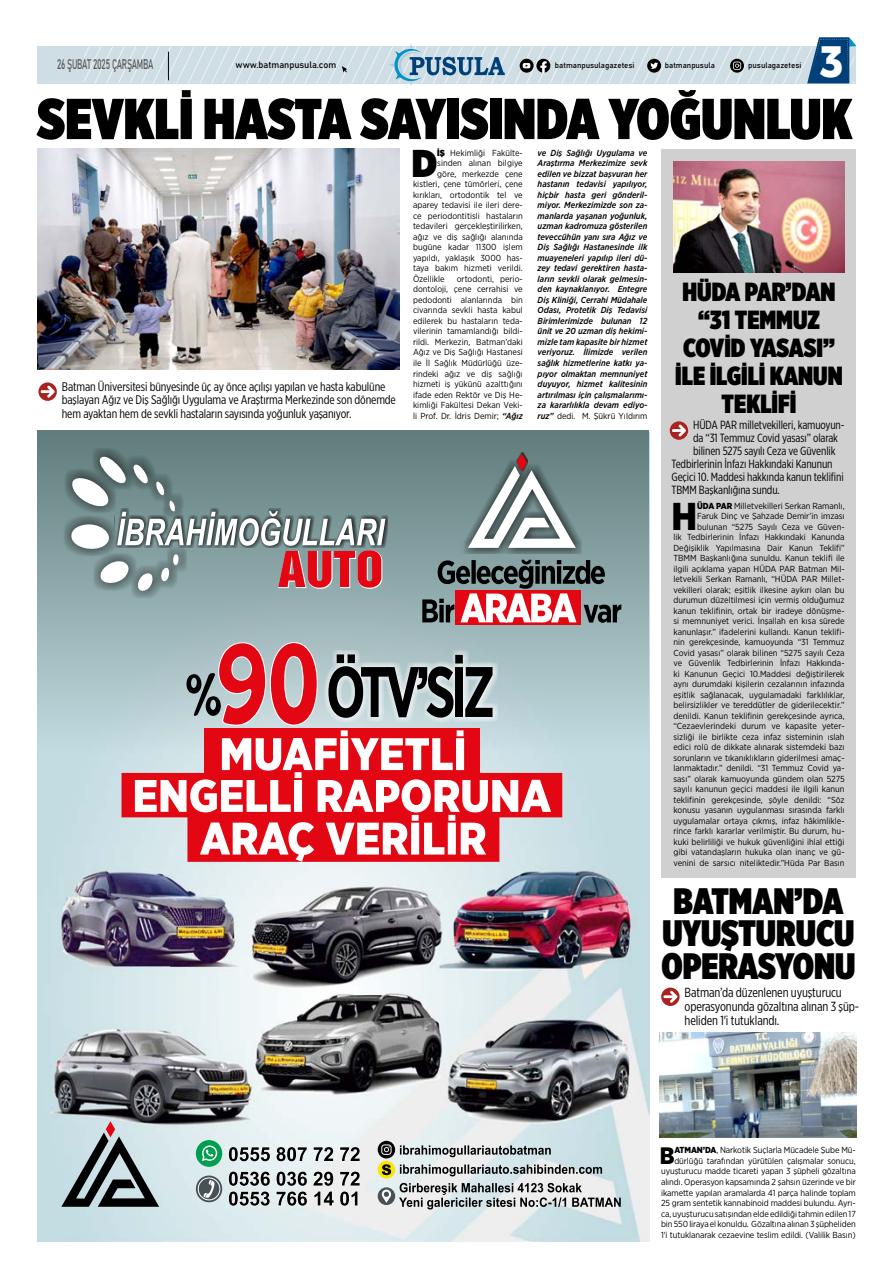
<style>
.page{position:relative;width:893px;height:1278px;background:#fff}
.page>*{position:absolute;margin:0;border:0;box-sizing:border-box;transform-origin:0 0}
.t1{font:700 71.31px "Gotham Narrow";letter-spacing:-.085em;color:#000;scale:.77 1}
.t2{font:900 57.49px "Gotham X Narrow";color:#000}
.t3{font:46.46px "Vodafone Ex B";color:#fff;scale:.94 1}
.t4{font:900 38.76px "Gotham Narrow";color:#000}
.t5{font:900 38.76px "Gotham Narrow";color:#000}
.t6{font:900 36.75px/32.4px "Gotham X Narrow";color:#000;text-align:center}
.t7{font:900 26.25px/28px "Gotham X Narrow";color:#000;text-align:center}
.t8{font:900 23.71px "Gotham Narrow";color:#000}
.t9{font:13.74px "Bahnschrift";letter-spacing:-.035em;color:#575756;scale:.6 1}
.t10{font:13.21px/14.3px "Gotham X Narrow";letter-spacing:-.01em;color:#000}
.t11{font:12.51px/13.6px "Gotham X Narrow";letter-spacing:-.01em;color:#000}
.t12{font:11.9px "Gotham X Narrow";letter-spacing:-.01em;color:#000}
.t13{font:9.19px "Bahnschrift";color:#000}
.t14{font:8.75px/10.5px "Gotham Narrow";color:#000;text-align:right}
.t15{font:italic 500 8.75px/10.5px "Gotham Narrow";color:#000;text-align:justify}
.t16{font:7.88px "Bahnschrift";color:#000}
.s1{font-weight:900}
.s2{font-weight:400;font-style:normal}
.s3{font-weight:500;font-style:italic}
</style>
<div class="page">
<div style="left:37px;top:46px;width:819px;height:37px;background:#cfdde4"></div>
<svg style="left:84px;top:37px;width:772px;height:49px"></svg>
<img style="left:818px;top:39px;width:29px;height:6px">
<img style="left:809px;top:46px;width:38px;height:36px">
<img style="left:37px;top:896px;width:612px;height:345px">
<svg style="left:61px;top:1121px;width:98px;height:85px;background:#8e9a9d"></svg>
<div style="left:196px;top:1140px;width:26px;height:26px;background:#009e4f;border-radius:50%"></div>
<svg style="left:202px;top:1145px;width:15px;height:15px"></svg>
<svg style="left:400px;top:1145px;width:202px;height:31px;background:#adb6b8"></svg>
<svg style="left:378px;top:1140px;width:17px;height:18px"></svg>
<svg style="left:381px;top:1144px;width:11px;height:10px"></svg>
<div style="left:378px;top:1160px;width:17px;height:18px;background:#fbe400;border-radius:50%"></div>
<svg style="left:382px;top:1164px;width:9px;height:11px"></svg>
<svg style="left:196px;top:1175px;width:26px;height:27px"></svg>
<svg style="left:203px;top:1179px;width:12px;height:18px"></svg>
<div style="left:198px;top:1177px;width:22px;height:22px;border:1px solid #fff;border-radius:50%"></div>
<div style="left:378px;top:1187px;width:17px;height:17px;background:#485156;border-radius:50%"></div>
<svg style="left:399px;top:1182px;width:222px;height:27px;background:#acafb0"></svg>
<svg style="left:382px;top:1189px;width:9px;height:13px"></svg>
<svg style="left:229px;top:1146px;width:131px;height:59px;background:#a8acad"></svg>
<svg style="left:37px;top:431px;width:612px;height:465px;background:#9eb5b9"></svg>
<div style="left:462px;top:460px;width:120px;height:94px;background:#000;opacity:.74"></div>
<div style="left:516px;top:452px;width:12px;height:20px;background:#000;opacity:.74"></div>
<svg style="left:468px;top:453px;width:108px;height:95px"></svg>
<div style="left:63px;top:448px;width:124px;height:151px;background:#000;opacity:.68"></div>
<svg style="left:70px;top:453px;width:315px;height:141px;background:#8b9394"></svg>
<svg style="left:455px;top:622px;width:126px;height:3px"></svg>
<svg style="left:422px;top:559px;width:199px;height:63px;background:#8d7679"></svg>
<svg style="left:122px;top:641px;width:440px;height:220px"></svg>
<div style="left:324px;top:649px;width:173px;height:73px;background:#fff;opacity:.98"></div>
<svg style="left:38px;top:382px;width:19px;height:19px"></svg>
<svg style="left:40px;top:385px;width:15px;height:13px"></svg>
<img style="left:37px;top:149px;width:362px;height:221px">
<div style="left:661px;top:149px;width:195px;height:728px;background:#d0d0d0"></div>
<svg style="left:670px;top:421px;width:18px;height:19px"></svg>
<svg style="left:672px;top:424px;width:14px;height:12px"></svg>
<img style="left:673px;top:161px;width:171px;height:112px">
<svg style="left:661px;top:987px;width:19px;height:18px"></svg>
<svg style="left:663px;top:990px;width:15px;height:12px"></svg>
<img style="left:659px;top:1032px;width:198px;height:105px">
<h3 class="t9" style="left:57px;top:54px;width:162px">26 ŞUBAT 2025 ÇARŞAMBA</h3>
<p class="t13" style="left:236px;top:58px;width:102px">www.batmanpusula.com</p>
<p class="t16" style="left:555px;top:59px;width:81px">batmanpusulagazetesi</p>
<p class="t16" style="left:665px;top:59px;width:52px">batmanpusula</p>
<p class="t16" style="left:748px;top:59px;width:55px">pusulagazetesi</p>
<h3 class="t3" style="left:819px;top:32px;width:27px">3</h3>
<h2 class="t2" style="left:37px;top:82px;width:816px">SEVKLİ HASTA SAYISINDA YOĞUNLUK</h2>
<h3 class="t4" style="left:412px;top:137px;width:27px">D</h3>
<p class="t14" style="left:437px;top:147px;width:87px"><span class="s1">IŞ</span> Hekimliği Fakülte-</p>
<p class="t15" style="left:538px;top:147px;width:111px">ve Diş Sağlığı Uygulama ve Araştırma Merkezimize sevk edilen ve bizzat başvuran her hastanın tedavisi yapılıyor, hiçbir hasta geri gönderil&shy;miyor. Merkezimizde son za&shy;manlarda yaşanan yoğunluk, uzman kadromuza gösterilen teveccühün yanı sıra Ağız ve Diş Sağlığı Hastanesinde ilk muayeneleri yapılıp ileri dü&shy;zey tedavi gerektiren hasta&shy;ların sevkli olarak gelmesin&shy;den kaynaklanıyor. Entegre Diş Kliniği, Cerrahi Müdahale Odası, Protetik Diş Tedavisi Birimlerimizde bulunan 12 ünit ve 20 uzman diş hekimi&shy;mizle tam kapasite bir hizmet veriyoruz. İlimizde verilen sağlık hizmetlerine katkı ya&shy;pıyor olmaktan memnuniyet duyuyor, hizmet kalitesinin artırılması için çalışmalarımı&shy;za kararlılıkla devam ediyo&shy;ruz” <span class="s2">dedi. M. Şükrü Yıldırım</span></p>
<p class="t14" style="left:437px;top:158px;width:87px">sinden alınan bilgiye</p>
<p class="t14" style="left:437px;top:168px;width:87px">göre, merkezde çene</p>
<p class="t14" style="left:413px;top:179px;width:111px">kistleri, çene tümörleri, çene</p>
<p class="t14" style="left:413px;top:189px;width:111px">kırıkları, ortodontik tel ve</p>
<p class="t14" style="left:413px;top:200px;width:111px">aparey tedavisi ile ileri dere-</p>
<p class="t14" style="left:413px;top:210px;width:111px">ce periodontitisli hastaların</p>
<p class="t14" style="left:413px;top:221px;width:111px">tedavileri gerçekleştirilirken,</p>
<p class="t14" style="left:413px;top:231px;width:111px">ağız ve diş sağlığı alanında</p>
<p class="t14" style="left:413px;top:242px;width:111px">bugüne kadar 11300 işlem</p>
<p class="t14" style="left:413px;top:252px;width:111px">yapıldı, yaklaşık 3000 has-</p>
<p class="t14" style="left:413px;top:263px;width:111px">taya bakım hizmeti verildi.</p>
<p class="t14" style="left:413px;top:273px;width:33px">Özellikle</p>
<p class="t14" style="left:413px;top:273px;width:111px;text-align:justify;text-indent:44px">ortodonti, perio&shy;dontoloji, çene cerrahisi ve pedodonti alanlarında bin civarında sevkli hasta kabul edilerek bu hastaların teda&shy;vilerinin tamamlandığı bildi&shy;rildi. Merkezin, Batman’daki Ağız ve Diş Sağlığı Hastanesi ile İl Sağlık Müdürlüğü üze&shy;rindeki ağız ve diş sağlığı hizmeti iş yükünü azalttığını ifade eden Rektör ve Diş He&shy;kimliği Fakültesi Dekan Veki&shy;li Prof. Dr. İdris Demir; <span class="s3">“Ağız</span></p>
<h3 class="t7" style="left:675px;top:277px;width:169px">HÜDA PAR’DAN “31 TEMMUZ<br>COVID YASASI”<br>ILE ILGILI KANUN<br>TEKLIFI</h3>
<h3 class="t12" style="left:693px;top:418px;width:153px">HÜDA PAR milletvekilleri, kamuoyun-</h3>
<h3 class="t12" style="left:693px;top:431px;width:147px">da “31 Temmuz Covid yasası” olarak</h3>
<h3 class="t12" style="left:693px;top:444px;width:144px">bilinen 5275 sayılı Ceza ve Güvenlik</h3>
<h3 class="t12" style="left:671px;top:456px;width:163px">Tedbirlerinin İnfazı Hakkındaki Kanunun</h3>
<h3 class="t12" style="left:671px;top:469px;width:174px">Geçici 10. Maddesi hakkında kanun teklifini</h3>
<h3 class="t12" style="left:671px;top:482px;width:110px">TBMM Başkanlığına sundu.</h3>
<h3 class="t5" style="left:671px;top:490px;width:27px">H</h3>
<h3 class="t11" style="left:62px;top:379px;width:336px">Batman Üniversitesi bünyesinde üç ay önce açılışı yapılan ve hasta kabulüne başlayan Ağız ve Diş Sağlığı Uygulama ve Araştırma Merkezinde son dönemde hem ayaktan hem de sevkli hastaların sayısında yoğunluk yaşanıyor.</h3>
<p class="t14" style="left:673px;top:500px;width:173px"><span class="s1">ÜDA PAR</span> Milletvekilleri Serkan Ramanlı,<br>Faruk Dinç ve Şahzade Demir’in imzası bulunan “5275 Sayılı Ceza ve Güven-<br>lik Tedbirlerinin İnfazı Hakkındaki Kanunda Değişiklik Yapılmasına Dair Kanun Teklifi” TBMM Başkanlığına sunuldu. Kanun teklifi ile ilgili açıklama yapan HÜDA PAR Batman Mil&shy;letvekili Serkan Ramanlı, “HÜDA PAR Millet&shy;vekilleri olarak; eşitlik ilkesine aykırı olan bu durumun düzeltilmesi için vermiş olduğumuz kanun teklifinin, ortak bir iradeye dönüşme&shy;si memnuniyet verici. İnşallah en kısa sürede kanunlaşır.” ifadelerini kullandı. Kanun teklifi&shy;nin gerekçesinde, kamuoyunda “31 Temmuz Covid yasası” olarak bilinen “5275 sayılı Ceza ve Güvenlik Tedbirlerinin İnfazı Hakkında&shy;ki Kanunun Geçici 10.Maddesi değiştirilerek aynı durumdaki kişilerin cezalarının infazında eşitlik sağlanacak, uygulamadaki farklılıklar, belirsizlikler ve tereddütler de giderilecektir.” denildi. Kanun teklifinin gerekçesinde ayrıca, “Cezaevlerindeki durum ve kapasite yeter&shy;sizliği ile birlikte ceza infaz sisteminin ıslah edici rolü de dikkate alınarak sistemdeki bazı sorunların ve tıkanıklıkların giderilmesi amaç&shy;lanmaktadır.” denildi. “31 Temmuz Covid ya&shy;sası” olarak kamuoyunda gündem olan 5275 sayılı kanunun geçici maddesi ile ilgili kanun teklifinin gerekçesinde, şöyle denildi: “Söz konusu yasanın uygulanması sırasında farklı uygulamalar ortaya çıkmış, infaz hâkimlikle&shy;rince farklı kararlar verilmiştir. Bu durum, hu&shy;kuki belirliliği ve hukuk güvenliğini ihlal ettiği gibi vatandaşların hukuka olan inanç ve gü&shy;venini de sarsıcı niteliktedir.”Hüda Par Basın</p>
<h3 class="t6" style="left:661px;top:884px;width:196px">BATMAN’DA<br>UYUŞTURUCU<br>OPERASYONU</h3>
<h3 class="t10" style="left:685px;top:984px;width:176px">Batman’da düzenlenen uyuşturucu operasyonunda gözaltına alınan 3 şüp&shy;heliden 1'i tutuklandı.</h3>
<h1 class="t1" style="left:326px;top:646px;width:221px">ÖTV’SİZ</h1>
<p class="t14" style="left:661px;top:1144px;width:196px"><span class="s1">ATMAN’DA</span>, Narkotik Suçlarla Mücadele Şube Mü&shy;dürlüğü tarafından yürütülen çalışmalar sonucu, uyuşturucu madde ticareti yapan 3 şüpheli gözaltına alındı. Operasyon kapsamında 2 şahsın üzerinde ve bir ikamette yapılan aramalarda 41 parça halinde toplam 25 gram sentetik kannabinoid maddesi bulundu. Ayrı&shy;ca, uyuşturucu satışından elde edildiği tahmin edilen 17 bin 550 liraya el konuldu. Gözaltına alınan 3 şüpheliden 1'i tutuklanarak cezaevine teslim edildi. (Valilik Basın)</p>
<h3 class="t8" style="left:660px;top:1139px;width:16px">B</h3>
</div>
